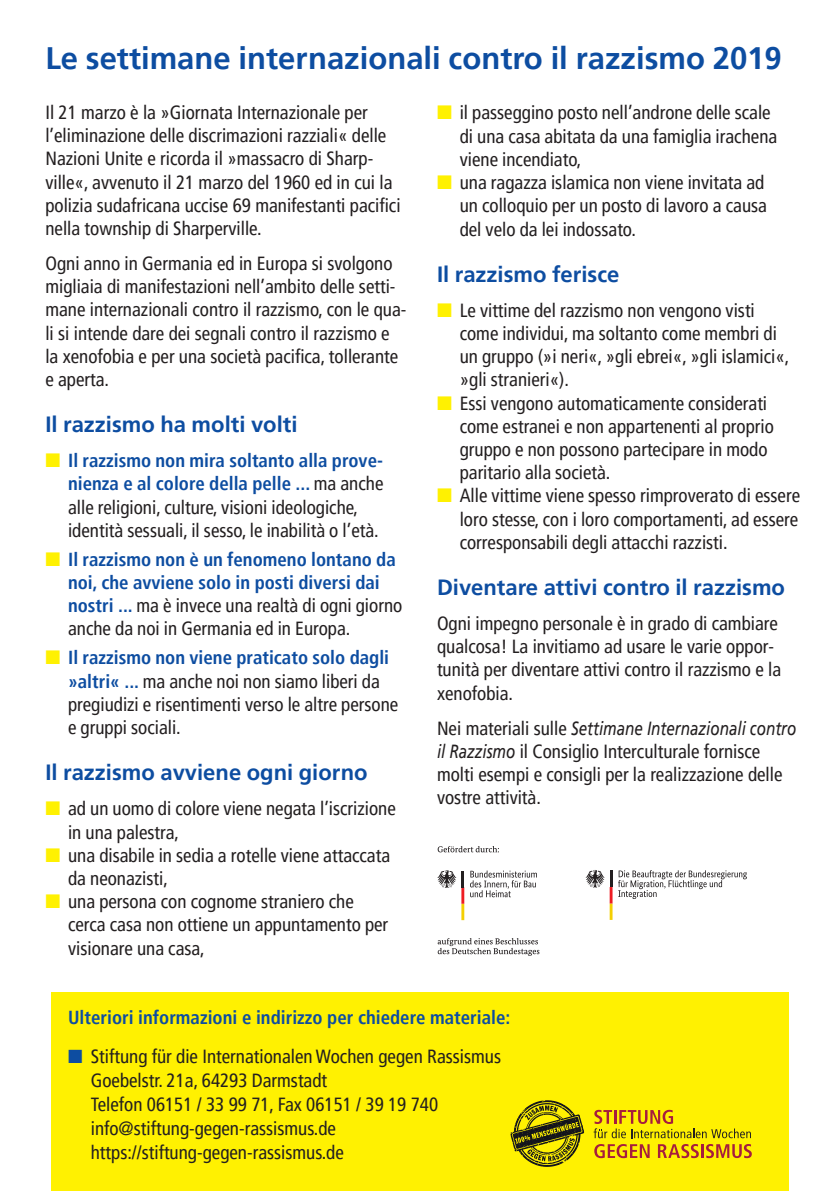
<style>
.page{position:relative;width:840px;height:1191px;background:#fff}
.page>*{position:absolute;margin:0;border:0;box-sizing:border-box;transform-origin:0 0}
.t1{font:700 31px "Frutiger";color:#0d4da1}
.t2{font:700 22px "Frutiger";color:#0d4da1}
.t3{font:condensed 19px/23.2px "Frutiger";color:#231f20}
.t4{font:700 condensed 18.8px/23.2px "Frutiger";color:#0d4da1;text-align:right}
.s1{color:#fff101}
.s2{font-weight:400;font-size:19px;color:#231f20}
.s3{font-weight:700;font-size:18.8px;color:#0d4da1}
.s4{font-style:italic;font-stretch:normal}
.s5{color:#0d4da1}
</style>
<div class="page">
<div style="left:51px;top:992px;width:737px;height:199px;background:#fff101"></div>
<svg style="left:510px;top:1100px;width:73px;height:66px"></svg>
<svg style="left:594px;top:1144px;width:55px;height:14px"></svg>
<svg style="left:657px;top:1144px;width:41px;height:14px"></svg>
<hr style="left:700px;top:1144px;width:3px;height:14px;background:#a61d3e">
<svg style="left:706px;top:1144px;width:45px;height:14px"></svg>
<svg style="left:593px;top:1109px;width:157px;height:29px"></svg>
<svg style="left:585px;top:870px;width:161px;height:50px"></svg>
<hr style="left:609px;top:870px;width:3px;height:17px;background:#231f20">
<svg style="left:437px;top:846px;width:61px;height:6px"></svg>
<svg style="left:437px;top:938px;width:102px;height:18px"></svg>
<svg style="left:437px;top:870px;width:99px;height:50px"></svg>
<h1 class="t1" style="left:45px;top:40px;width:737px">Le settimane internazionali contro il razzismo 2019</h1>
<p class="t3" style="left:45px;top:101px;width:356px">Il 21 marzo è la »Giornata Internazionale per l’eliminazione delle discrimazioni razziali« delle Nazioni Unite e ricorda il »massacro di Sharp - ville«, avvenuto il 21 marzo del 1960 ed in cui la polizia sudafricana uccise 69 manifestanti pacifici nella township di Sharperville.</p>
<p class="t3" style="left:45px;top:252px;width:362px">Ogni anno in Germania ed in Europa si svolgono migliaia di manifestazioni nell’ambito delle setti&shy;mane internazionali contro il razzismo, con le qua&shy;li si intende dare dei segnali contro il razzismo e la xenofobia e per una società pacifica, tollerante e aperta.</p>
<p class="t2" style="left:45px;top:412px;width:253px">Il razzismo ha molti volti</p>
<p class="t4" style="left:45px;top:449px;width:339px"><span class="s1">■</span> Il razzismo non mira soltanto alla prove&shy;nienza e al colore della pelle ... <span class="s2">ma anche</span></p>
<p class="t3" style="left:68px;top:495px;width:312px">alle religioni, culture, visioni ideologiche, iden tità sessuali, il sesso, le inabilità o l’età.</p>
<p class="t4" style="left:45px;top:548px;width:352px;text-align:center"><span class="s1">■</span> Il razzismo non è un fenomeno lontano da noi, che avviene solo in posti diversi dai</p>
<p class="t3" style="left:68px;top:594px;width:335px"><span class="s3">nostri ...</span> ma è invece una realtà di ogni giorno anche da noi in Germania ed in Europa.</p>
<p class="t4" style="left:45px;top:646px;width:345px"><span class="s1">■</span> Il razzismo non viene praticato solo dagli</p>
<p class="t3" style="left:68px;top:669px;width:331px"><span class="s3">»altri« ...</span> ma anche noi non siamo liberi da pregiudizi e risentimenti verso le altre persone e gruppi sociali.</p>
<p class="t2" style="left:45px;top:760px;width:323px">Il razzismo avviene ogni giorno</p>
<p class="t3" style="left:68px;top:797px;width:329px;text-indent:-23px"><span class="s1">■</span> ad un uomo di colore viene negata l’iscrizione in una palestra,</p>
<p class="t3" style="left:68px;top:843px;width:323px;text-indent:-23px"><span class="s1">■</span> una disabile in sedia a rotelle viene attaccata da neonazisti,</p>
<p class="t3" style="left:68px;top:890px;width:321px;text-indent:-23px"><span class="s1">■</span> una persona con cognome straniero che cerca casa non ottiene un appuntamento per visionare una casa,</p>
<p class="t3" style="left:459px;top:101px;width:319px;text-indent:-23px"><span class="s1">■</span> il passeggino posto nell’androne delle scale di una casa abitata da una famiglia irachena viene incendiato,</p>
<p class="t3" style="left:459px;top:171px;width:308px;text-indent:-23px"><span class="s1">■</span> una ragazza islamica non viene invitata ad un colloquio per un posto di lavoro a causa del velo da lei indossato.</p>
<p class="t2" style="left:437px;top:261px;width:184px">Il razzismo ferisce</p>
<p class="t3" style="left:459px;top:299px;width:331px;text-indent:-23px"><span class="s1">■</span> Le vittime del razzismo non vengono visti come individui, ma soltanto come membri di un gruppo (»i neri«, »gli ebrei«, »gli islamici«, »gli stranieri«).</p>
<p class="t3" style="left:459px;top:391px;width:315px;text-indent:-23px"><span class="s1">■</span> Essi vengono automaticamente considerati come estranei e non appartenenti al proprio gruppo e non possono partecipare in modo paritario alla società.</p>
<p class="t3" style="left:459px;top:484px;width:342px;text-align:justify;text-indent:-23px"><span class="s1">■</span> Alle vittime viene spesso rimproverato di essere loro stesse, con i loro comportamenti, ad essere corresponsabili degli attacchi razzisti.</p>
<p class="t2" style="left:437px;top:574px;width:349px">Diventare attivi contro il razzismo</p>
<p class="t3" style="left:437px;top:612px;width:345px">Ogni impegno personale è in grado di cambiare qualcosa! La invitiamo ad usare le varie oppor - tunità per diventare attivi contro il razzismo e la xenofobia.</p>
<p class="t3" style="left:437px;top:716px;width:361px">Nei materiali sulle <span class="s4">Settimane Internazionali contro il Razzismo</span> il Consiglio Interculturale fornisce molti esempi e consigli per la realizzazione delle vostre attività.</p>
<p class="t4" style="left:68px;top:1005px;width:443px">Ulteriori informazioni e indirizzo per chiedere materiale:</p>
<p class="t3" style="left:91px;top:1045px;width:411px;line-height:24px;text-indent:-23px"><span class="s5">■</span> Stiftung für die Internationalen Wochen gegen Rassismus Goebelstr. 21a, 64293 Darmstadt<br>Telefon 06151 / 33 99 71, Fax 06151 / 39 19 740 info@stiftung-gegen-rassismus.de https://stiftung-gegen-rassismus.de</p>
</div>
